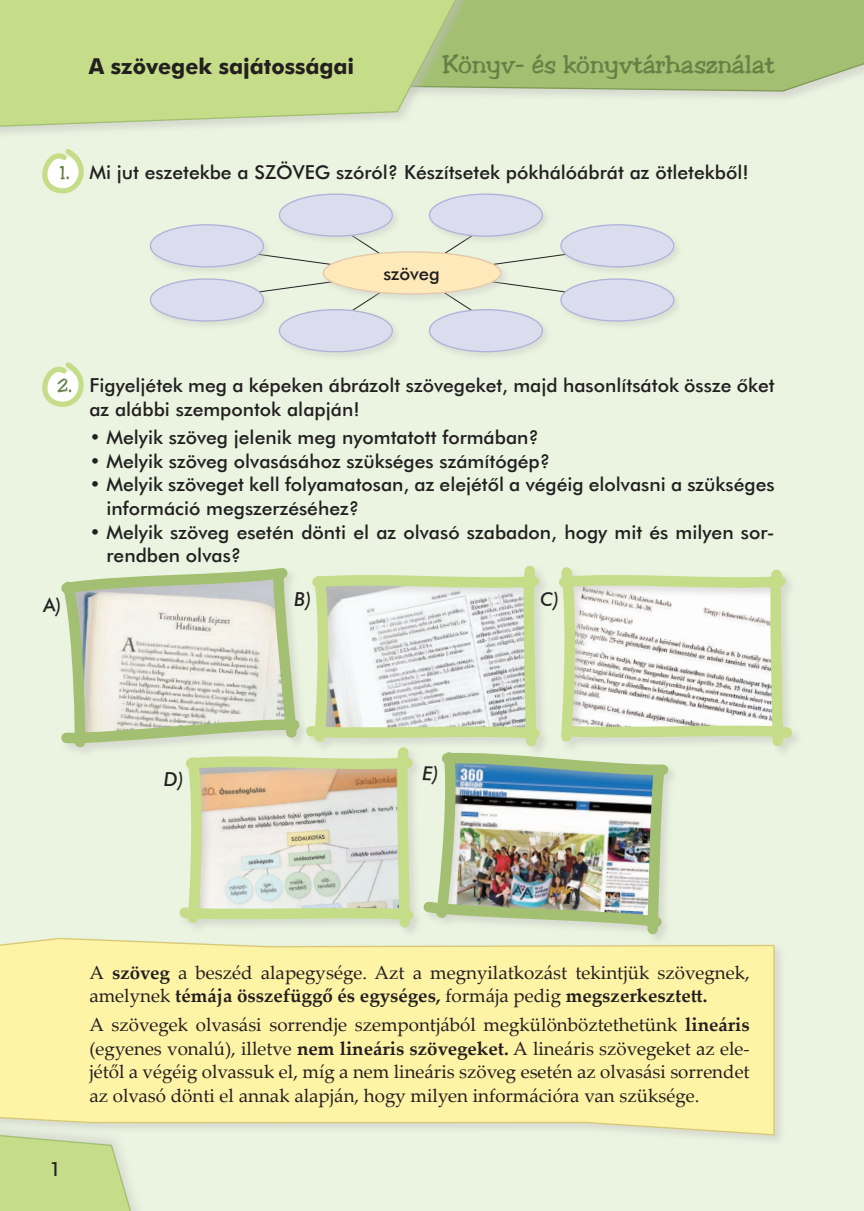
<style>
.page{position:relative;width:864px;height:1211px;background:#fff}
.page>*{position:absolute;margin:0;border:0;box-sizing:border-box;transform-origin:0 0}
.fejezetcím{font:26.25px "Jester";color:#658145}
.leckecim{font:21.88px "Futura HU Bold";letter-spacing:-.005em;color:#231f20}
.feladat_bold{font:19.25px/23.6px "Futura Med HU Medium";color:#231f20}
.feladat_bold-2{font:italic 19.25px "Futura Med HU Medium";color:#231f20}
.feladatszám{font:19.25px "Jester";color:#658145}
.jegyezd_meg{font:18.72px/23.6px "Palatino Linotype";color:#231f20}
.fürtábra_szöveg_kiem{font:18.38px "Futura Med HU Medium";color:#231f20}
.s1{font-weight:700}
</style>
<div class="page">
<div style="left:0;top:103px;width:863px;height:1107px;background:#eaf4e0"></div>
<div style="left:0;top:0;width:863px;height:103px;background:#c4c1c0;opacity:.5"></div>
<div style="left:493px;top:0;width:370px;height:92px;background:#a2bf72"></div>
<svg style="left:0;top:1146px;width:171px;height:64px;background:#cee2a0"></svg>
<div style="left:0;top:0;width:493px;height:141px;background:#c4c1c0;opacity:.5"></div>
<svg style="left:0;top:0;width:483px;height:130px;background:#c5dc90"></svg>
<svg style="left:33px;top:144px;width:59px;height:58px"></svg>
<svg style="left:33px;top:358px;width:59px;height:57px"></svg>
<div style="left:0;top:936px;width:785px;height:210px;background:#c4c1c0;opacity:.5"></div>
<svg style="left:0;top:937px;width:775px;height:199px;background:#fcf1a9"></svg>
<svg style="left:54px;top:561px;width:246px;height:191px;background:#d6dcc6"></svg>
<div style="left:422px;top:750px;width:257px;height:195px;background:#eaf4e0"></div>
<svg style="left:416px;top:746px;width:257px;height:193px"></svg>
<div style="left:305px;top:564px;width:245px;height:193px;background:#c4c1c0;opacity:.5"></div>
<svg style="left:300px;top:558px;width:246px;height:193px"></svg>
<div style="left:178px;top:746px;width:246px;height:192px;background:#eaf4e0"></div>
<svg style="left:173px;top:740px;width:247px;height:192px"></svg>
<div style="left:557px;top:566px;width:246px;height:191px;background:#eaf4e0"></div>
<svg style="left:552px;top:560px;width:246px;height:191px"></svg>
<div style="left:272px;top:279px;width:113px;height:48px;background:#eaf4e0"></div>
<div style="left:438px;top:279px;width:120px;height:48px;background:#eaf4e0"></div>
<div style="left:214px;top:219px;width:171px;height:48px;background:#eaf4e0"></div>
<div style="left:438px;top:219px;width:171px;height:48px;background:#eaf4e0"></div>
<div style="left:277px;top:307px;width:124px;height:54px;background:#c4c1c0;opacity:.4"></div>
<div style="left:279px;top:310px;width:113px;height:41px;background:#dbddef;border-radius:50%"></div>
<div style="left:278px;top:309px;width:115px;height:43px;border:1px solid #aeb3d9;border-radius:50%"></div>
<div style="left:277px;top:191px;width:124px;height:55px;background:#c4c1c0;opacity:.4"></div>
<div style="left:279px;top:194px;width:113px;height:42px;background:#dbddef;border-radius:50%"></div>
<div style="left:278px;top:193px;width:115px;height:44px;border:1px solid #aeb3d9;border-radius:50%"></div>
<div style="left:427px;top:307px;width:124px;height:54px;background:#c4c1c0;opacity:.4"></div>
<div style="left:429px;top:310px;width:113px;height:41px;background:#dbddef;border-radius:50%"></div>
<div style="left:428px;top:309px;width:114px;height:43px;border:1px solid #aeb3d9;border-radius:50%"></div>
<div style="left:427px;top:191px;width:124px;height:55px;background:#c4c1c0;opacity:.4"></div>
<div style="left:429px;top:194px;width:113px;height:42px;background:#dbddef;border-radius:50%"></div>
<div style="left:428px;top:193px;width:114px;height:44px;border:1px solid #aeb3d9;border-radius:50%"></div>
<div style="left:148px;top:276px;width:124px;height:54px;background:#c4c1c0;opacity:.4"></div>
<div style="left:150px;top:279px;width:113px;height:42px;background:#dbddef;border-radius:50%"></div>
<div style="left:150px;top:278px;width:114px;height:44px;border:1px solid #aeb3d9;border-radius:50%"></div>
<div style="left:148px;top:222px;width:124px;height:54px;background:#c4c1c0;opacity:.4"></div>
<div style="left:150px;top:225px;width:113px;height:42px;background:#dbddef;border-radius:50%"></div>
<div style="left:150px;top:224px;width:114px;height:43px;border:1px solid #aeb3d9;border-radius:50%"></div>
<div style="left:558px;top:276px;width:124px;height:54px;background:#c4c1c0;opacity:.4"></div>
<div style="left:560px;top:279px;width:113px;height:42px;background:#dbddef;border-radius:50%"></div>
<div style="left:560px;top:278px;width:114px;height:44px;border:1px solid #aeb3d9;border-radius:50%"></div>
<div style="left:558px;top:222px;width:124px;height:54px;background:#c4c1c0;opacity:.4"></div>
<div style="left:560px;top:225px;width:113px;height:42px;background:#dbddef;border-radius:50%"></div>
<div style="left:560px;top:224px;width:114px;height:43px;border:1px solid #aeb3d9;border-radius:50%"></div>
<div style="left:321px;top:249px;width:188px;height:54px;background:#c4c1c0;opacity:.4"></div>
<div style="left:323px;top:252px;width:177px;height:42px;background:#fee9ba;border-radius:50%"></div>
<div style="left:322px;top:251px;width:179px;height:43px;border:1px solid #e4c8a7;border-radius:50%"></div>
<svg style="left:42px;top:596px;width:18px;height:20px"></svg>
<img style="left:423px;top:758px;width:232px;height:163px">
<p class="leckecim" style="left:89px;top:53px;width:267px">A szövegek sajátosságai</p>
<p class="fejezetcím" style="left:442px;top:48px;width:333px">Könyv- és könyvtárhasználat</p>
<p class="feladatszám" style="left:59px;top:161px;width:12px">1.</p>
<p class="feladat_bold" style="left:89px;top:160px;width:660px">Mi jut eszetekbe a SZÖVEG szóról? Készítsetek pókhálóábrát az ötletekbôl!</p>
<p class="fürtábra_szöveg_kiem" style="left:383px;top:262px;width:58px">szöveg</p>
<p class="feladatszám" style="left:57px;top:374px;width:16px">2.</p>
<p class="feladat_bold" style="left:89px;top:373px;width:686px">Figyeljétek meg a képeken ábrázolt szövegeket, majd hasonlítsátok össze õket az alábbi szempontok alapján!</p>
<p class="feladat_bold" style="left:89px;top:425px;width:451px">• Melyik szöveg jelenik meg nyomtatott formában?</p>
<p class="feladat_bold" style="left:89px;top:449px;width:462px">• Melyik szöveg olvasásához szükséges számítógép?</p>
<p class="feladat_bold" style="left:106px;top:472px;width:669px;text-indent:-17px">• Melyik szöveget kell folyamatosan, az elejétõl a végéig elolvasni a szükséges információ megszerzéséhez?</p>
<p class="feladat_bold" style="left:106px;top:520px;width:669px;text-indent:-17px">• Melyik szöveg esetén dönti el az olvasó szabadon, hogy mit és milyen sor&shy;rendben olvas?</p>
<p class="feladat_bold-2" style="left:294px;top:587px;width:19px">B)</p>
<p class="feladat_bold-2" style="left:540px;top:587px;width:21px">C)</p>
<p class="feladat_bold-2" style="left:164px;top:767px;width:22px">D)</p>
<p class="feladat_bold" style="left:50px;top:1157px;width:13px">1</p>
<p class="jegyezd_meg" style="left:89px;top:959px;width:661px">A <span class="s1">szöveg</span> a beszéd alapegysége. Azt a megnyilatkozást tekintjük szövegnek, amelynek <span class="s1">témája összefüggő és egységes,</span> formája pedig <span class="s1">megszerkesztett.</span></p>
<p class="jegyezd_meg" style="left:89px;top:1012px;width:661px;text-align:justify">A szövegek olvasási sorrendje szempontjából megkülönböztethetünk <span class="s1">lineáris </span>(egyenes vonalú), illetve <span class="s1">nem lineáris szövegeket.</span> A lineáris szövegeket az ele&shy;jétől a végéig olvassuk el, míg a nem lineáris szöveg esetén az olvasási sorrendet az olvasó dönti el annak alapján, hogy milyen információra van szüksége.</p>
</div>
